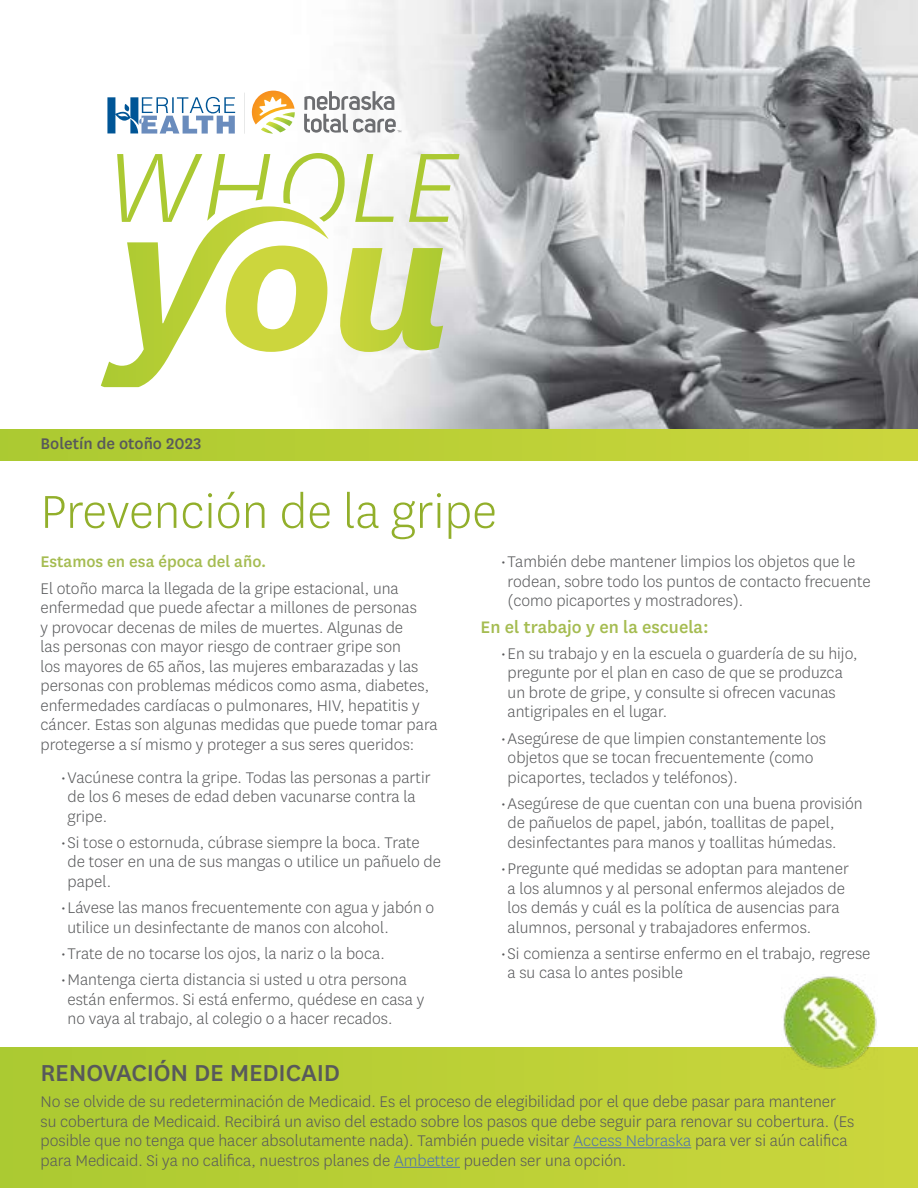
<style>
.page{position:relative;width:918px;height:1188px;background:#fff}
.page>*{position:absolute;margin:0;border:0;box-sizing:border-box;transform-origin:0 0}
.Article_Header{font:300 54px "Centene Sans";color:#92af2b}
.Subhead{font:500 27px "Centene Sans";letter-spacing:-.01em;color:#58595b}
.Subheads___Callouts{font:500 19.5px "Centene Sans";color:#a5bc51}
.t1{font:300 18px/19.5px "Centene Sans";color:#58595b}
.Subheads___Callouts-2{font:500 18px "Centene Sans";color:#a5bc51}
.Article_Header-2{font:500 18px "Centene Sans";color:#58595b}
.s1{color:#4f73ad}
</style>
<div class="page">
<div style="left:0;top:1048px;width:918px;height:140px;background:linear-gradient(to right,#abca31,#cbd63d)"></div>
<img style="left:0;top:0;width:918px;height:430px">
<div style="left:0;top:430px;width:918px;height:30px;background:linear-gradient(to right,#abca31,#ccd63c)"></div>
<svg style="left:101px;top:153px;width:358px;height:234px"></svg>
<svg style="left:107px;top:97px;width:128px;height:37px"></svg>
<hr style="left:244px;top:93px;width:1px;height:41px;background:#d1d3d4">
<svg style="left:246px;top:91px;width:49px;height:43px"></svg>
<svg style="left:304px;top:91px;width:97px;height:42px"></svg>
<hr style="left:574px;top:1147px;width:117px;height:1px;background:#4f73ad">
<hr style="left:394px;top:1167px;width:66px;height:1px;background:#4f73ad">
<img style="left:782px;top:976px;width:96px;height:94px">
<p class="Article_Header-2" style="left:40px;top:431px;width:162px">Boletín de otoño 2023</p>
<p class="Article_Header" style="left:40px;top:478px;width:458px">Prevención de la gripe</p>
<p class="Subheads___Callouts-2" style="left:40px;top:550px;width:228px">Estamos en esa época del año.</p>
<p class="t1" style="left:40px;top:578px;width:399px">El otoño marca la llegada de la gripe estacional, una enfermedad que puede afectar a millones de personas<br>y provocar decenas de miles de muertes. Algunas de<br>las personas con mayor riesgo de contraer gripe son<br>los mayores de 65 años, las mujeres embarazadas y las personas con problemas médicos como asma, diabetes, enfermedades cardíacas o pulmonares, HIV, hepatitis y cáncer. Estas son algunas medidas que puede tomar para protegerse a sí mismo y proteger a sus seres queridos:</p>
<p class="t1" style="left:68px;top:767px;width:365px;text-indent:-7px">•Vacúnese contra la gripe. Todas las personas a partir de los 6 meses de edad deben vacunarse contra la gripe.</p>
<p class="t1" style="left:68px;top:832px;width:375px;text-indent:-7px">•Si tose o estornuda, cúbrase siempre la boca. Trate de toser en una de sus mangas o utilice un pañuelo de papel.</p>
<p class="t1" style="left:68px;top:897px;width:368px;text-indent:-7px">•Lávese las manos frecuentemente con agua y jabón o utilice un desinfectante de manos con alcohol.</p>
<p class="t1" style="left:61px;top:943px;width:326px">•Trate de no tocarse los ojos, la nariz o la boca.</p>
<p class="t1" style="left:68px;top:969px;width:358px;text-indent:-7px">•Mantenga cierta distancia si usted u otra persona están enfermos. Si está enfermo, quédese en casa y no vaya al trabajo, al colegio o a hacer recados.</p>
<p class="t1" style="left:508px;top:552px;width:365px;text-indent:-7px">•También debe mantener limpios los objetos que le rodean, sobre todo los puntos de contacto frecuente (como picaportes y mostradores).</p>
<p class="Subheads___Callouts" style="left:481px;top:613px;width:230px">En el trabajo y en la escuela:</p>
<p class="t1" style="left:508px;top:643px;width:351px;text-indent:-7px">•En su trabajo y en la escuela o guardería de su hijo, pregunte por el plan en caso de que se produzca un brote de gripe, y consulte si ofrecen vacunas antigripales en el lugar.</p>
<p class="t1" style="left:508px;top:728px;width:320px;text-indent:-7px">•Asegúrese de que limpien constantemente los objetos que se tocan frecuentemente (como picaportes, teclados y teléfonos).</p>
<p class="t1" style="left:508px;top:793px;width:357px;text-indent:-7px">•Asegúrese de que cuentan con una buena provisión de pañuelos de papel, jabón, toallitas de papel, desinfectantes para manos y toallitas húmedas.</p>
<p class="t1" style="left:508px;top:858px;width:343px;text-indent:-7px">•Pregunte qué medidas se adoptan para mantener a los alumnos y al personal enfermos alejados de los demás y cuál es la política de ausencias para alumnos, personal y trabajadores enfermos.</p>
<p class="t1" style="left:508px;top:943px;width:364px;text-indent:-7px">•Si comienza a sentirse enfermo en el trabajo, regrese a su casa lo antes posible</p>
<p class="Subhead" style="left:40px;top:1054px;width:301px">RENOVACIÓN DE MEDICAID</p>
<p class="t1" style="left:40px;top:1091px;width:816px">No se olvide de su redeterminación de Medicaid. Es el proceso de elegibilidad por el que debe pasar para mantener su cobertura de Medicaid. Recibirá un aviso del estado sobre los pasos que debe seguir para renovar su cobertura. (Es posible que no tenga que hacer absolutamente nada). También puede visitar <span class="s1">Access Nebraska</span> para ver si aún califica para Medicaid. Si ya no califica, nuestros planes de <span class="s1">Ambetter</span> pueden ser una opción.</p>
</div>
